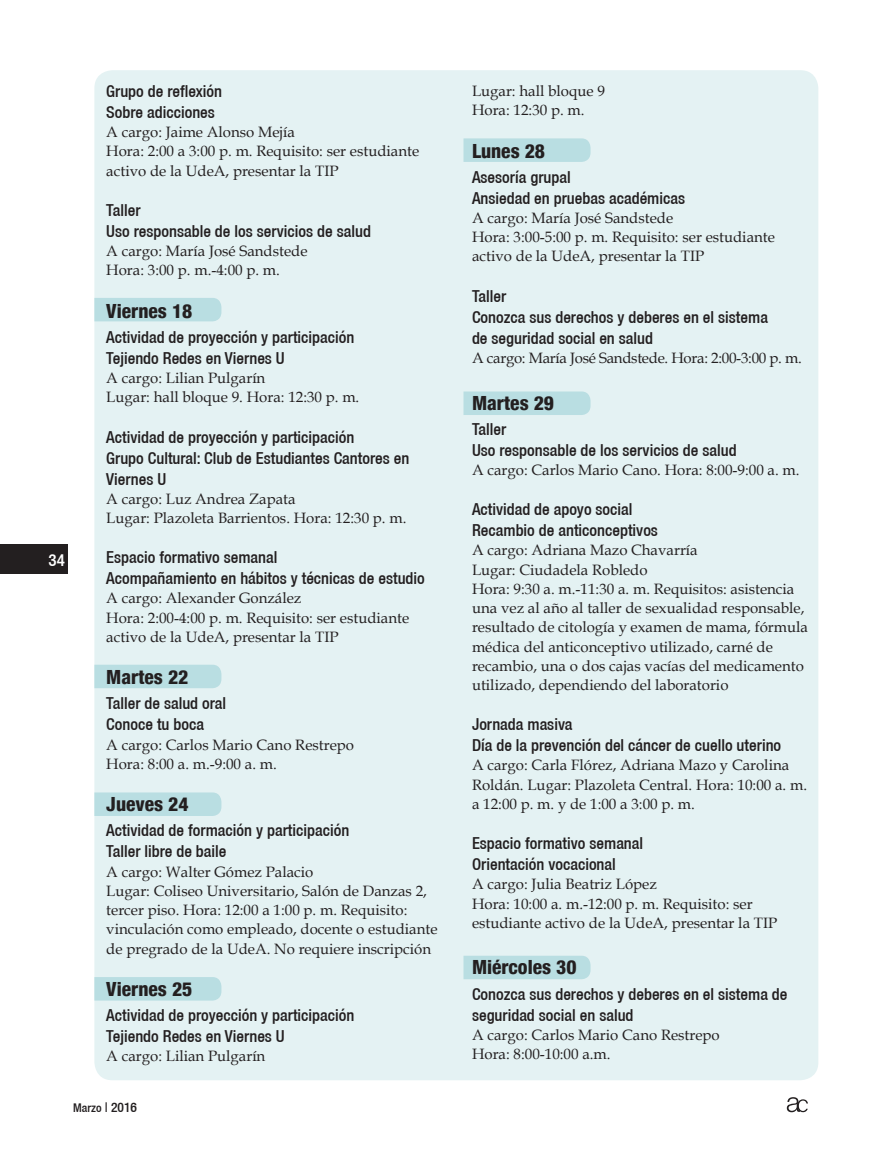
<style>
.page{position:relative;width:893px;height:1149px;background:#fff}
.page>*{position:absolute;margin:0;border:0;box-sizing:border-box;transform-origin:0 0}
.t1{font:800 condensed 19.5px "Helvetica 87";color:#231f20}
.t2{font:500 condensed 16.95px "Helvetica 67";color:#fff}
.t3{font:500 condensed 16.5px/21px "Helvetica 67";color:#231f20}
.t4{font:15px/19.2px "Book Antiqua";color:#231f20}
.t5{font:15px "Book Antiqua";letter-spacing:-.02em;color:#231f20}
.t6{font:500 condensed 12px "Helvetica 67";color:#231f20}
.s1{font-size:13.5px}
</style>
<div class="page">
<div style="left:0;top:544px;width:68px;height:29px;background:#231f20"></div>
<svg style="left:787px;top:1097px;width:21px;height:14px"></svg>
<div style="left:94px;top:70px;width:724px;height:1009px;background:#e4f2f3;border-radius:18px"></div>
<div style="left:94px;top:298px;width:127px;height:23px;background:#b9dee2"></div>
<div style="left:94px;top:664px;width:127px;height:24px;background:#b9dee2"></div>
<div style="left:94px;top:792px;width:127px;height:23px;background:#b9dee2"></div>
<div style="left:94px;top:977px;width:127px;height:23px;background:#b9dee2"></div>
<div style="left:463px;top:138px;width:127px;height:24px;background:#b9dee2"></div>
<div style="left:463px;top:391px;width:127px;height:24px;background:#b9dee2"></div>
<div style="left:463px;top:955px;width:127px;height:23px;background:#b9dee2"></div>
<p class="t2" style="left:49px;top:549px;width:18px">34</p>
<p class="t3" style="left:106px;top:80px;width:117px">Grupo de reflexión<br>Sobre adicciones</p>
<p class="t4" style="left:106px;top:122px;width:314px">A cargo: Jaime Alonso Mejía<br>Hora: 2:00 a 3:00 p. m. Requisito: ser estudiante activo de la UdeA, presentar la TIP</p>
<p class="t3" style="left:106px;top:199px;width:266px">Taller<br>Uso responsable de los servicios de salud</p>
<p class="t4" style="left:106px;top:241px;width:203px">A cargo: María José Sandstede<br>Hora: 3:00 p. m.-4:00 p. m.</p>
<h1 class="t1" style="left:106px;top:298px;width:88px">Viernes 18</h1>
<p class="t3" style="left:106px;top:326px;width:250px">Actividad de proyección y participación<br>Tejiendo Redes en Viernes U</p>
<p class="t4" style="left:106px;top:368px;width:255px">A cargo: Lilian Pulgarín<br>Lugar: hall bloque 9. Hora: 12:30 p. m.</p>
<p class="t3" style="left:106px;top:426px;width:305px">Actividad de proyección y participación<br>Grupo Cultural: Club de Estudiantes Cantores en<br>Viernes U</p>
<p class="t4" style="left:106px;top:488px;width:302px">A cargo: Luz Andrea Zapata<br>Lugar: Plazoleta Barrientos. Hora: 12:30 p. m.</p>
<p class="t3" style="left:106px;top:546px;width:320px">Espacio formativo semanal<br>Acompañamiento en hábitos y técnicas de estudio</p>
<p class="t4" style="left:106px;top:588px;width:304px">A cargo: Alexander González<br>Hora: 2:00-4:00 p. m. Requisito: ser estudiante activo de la UdeA, presentar la TIP</p>
<h1 class="t1" style="left:106px;top:665px;width:84px">Martes 22</h1>
<p class="t3" style="left:106px;top:692px;width:121px">Taller de salud oral<br>Conoce tu boca</p>
<p class="t4" style="left:106px;top:734px;width:249px">A cargo: Carlos Mario Cano Restrepo<br>Hora: 8:00 a. m.-9:00 a. m.</p>
<h1 class="t1" style="left:106px;top:791px;width:84px">Jueves 24</h1>
<p class="t3" style="left:106px;top:819px;width:244px">Actividad de formación y participación<br>Taller libre de baile</p>
<p class="t4" style="left:106px;top:861px;width:333px">A cargo: Walter Gómez Palacio<br>Lugar: Coliseo Universitario, Salón de Danzas 2, tercer piso. Hora: 12:00 a 1:00 p. m. Requisito: vinculación como empleado, docente o estudiante de pregrado de la UdeA. No requiere inscripción</p>
<h1 class="t1" style="left:106px;top:976px;width:88px">Viernes 25</h1>
<p class="t3" style="left:106px;top:1004px;width:250px">Actividad de proyección y participación<br>Tejiendo Redes en Viernes U</p>
<p class="t4" style="left:106px;top:1045px;width:161px">A cargo: Lilian Pulgarín</p>
<p class="t6" style="left:73px;top:1100px;width:65px">Marzo <span class="s1">| 2016</span></p>
<p class="t4" style="left:472px;top:81px;width:134px">Lugar: hall bloque 9<br>Hora: 12:30 p. m.</p>
<h1 class="t1" style="left:472px;top:138px;width:75px">Lunes 28</h1>
<p class="t3" style="left:472px;top:166px;width:215px">Asesoría grupal<br>Ansiedad en pruebas académicas</p>
<p class="t4" style="left:472px;top:208px;width:304px">A cargo: María José Sandstede<br>Hora: 3:00-5:00 p. m. Requisito: ser estudiante activo de la UdeA, presentar la TIP</p>
<p class="t3" style="left:472px;top:285px;width:297px">Taller<br>Conozca sus derechos y deberes en el sistema de seguridad social en salud</p>
<p class="t5" style="left:472px;top:347px;width:331px">A cargo: María José Sandstede. Hora: 2:00-3:00 p. m.</p>
<h1 class="t1" style="left:472px;top:390px;width:84px">Martes 29</h1>
<p class="t3" style="left:472px;top:418px;width:266px">Taller<br>Uso responsable de los servicios de salud</p>
<p class="t4" style="left:472px;top:460px;width:329px">A cargo: Carlos Mario Cano. Hora: 8:00-9:00 a. m.</p>
<p class="t3" style="left:472px;top:498px;width:187px">Actividad de apoyo social<br>Recambio de anticonceptivos</p>
<p class="t4" style="left:472px;top:540px;width:337px">A cargo: Adriana Mazo Chavarría<br>Lugar: Ciudadela Robledo<br>Hora: 9:30 a. m.-11:30 a. m. Requisitos: asistencia una vez al año al taller de sexualidad responsable, resultado de citología y examen de mama, fórmula médica del anticonceptivo utilizado, carné de recambio, una o dos cajas vacías del medicamento utilizado, dependiendo del laboratorio</p>
<p class="t3" style="left:472px;top:713px;width:311px">Jornada masiva<br>Día de la prevención del cáncer de cuello uterino</p>
<p class="t4" style="left:472px;top:755px;width:337px">A cargo: Carla Flórez, Adriana Mazo y Carolina<br>Roldán. Lugar: Plazoleta Central. Hora: 10:00 a. m. a 12:00 p. m. y de 1:00 a 3:00 p. m.</p>
<p class="t3" style="left:472px;top:832px;width:173px">Espacio formativo semanal<br>Orientación vocacional</p>
<p class="t4" style="left:472px;top:874px;width:307px">A cargo: Julia Beatriz López<br>Hora: 10:00 a. m.-12:00 p. m. Requisito: ser estudiante activo de la UdeA, presentar la TIP</p>
<h1 class="t1" style="left:472px;top:955px;width:106px">Miércoles 30</h1>
<p class="t3" style="left:472px;top:982px;width:317px">Conozca sus derechos y deberes en el sistema de seguridad social en salud</p>
<p class="t4" style="left:472px;top:1024px;width:249px">A cargo: Carlos Mario Cano Restrepo<br>Hora: 8:00-10:00 a.m.</p>
</div>
